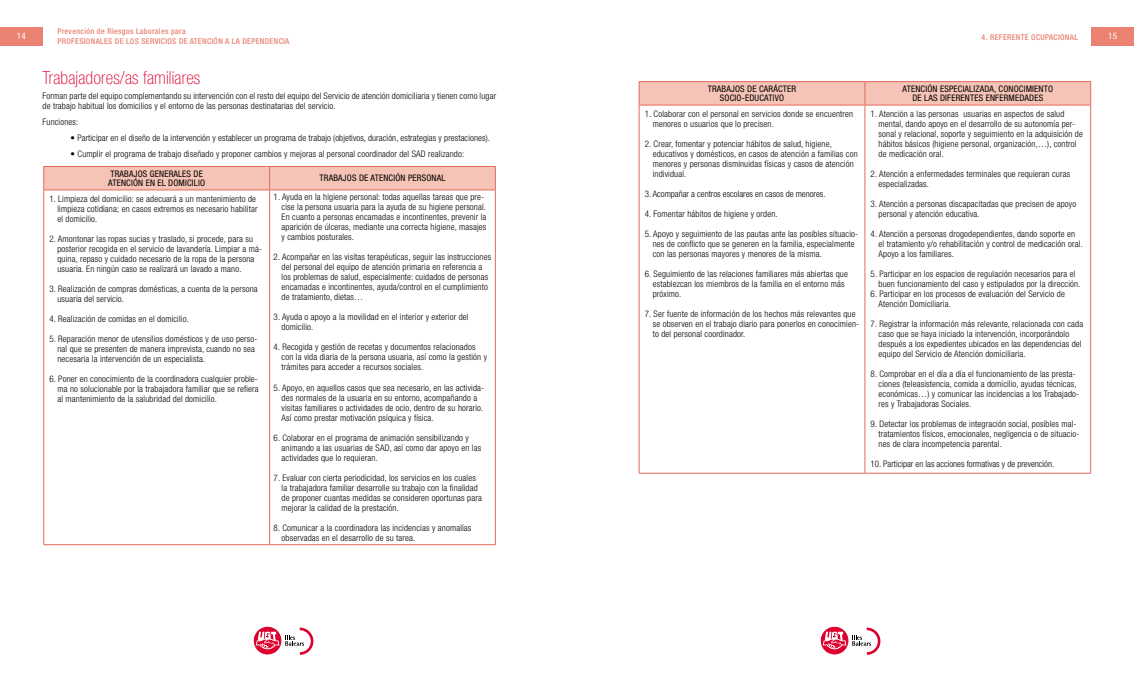
<style>
.page{position:relative;width:1134px;height:681px;background:#fff}
.page>*{position:absolute;margin:0;border:0;box-sizing:border-box;transform-origin:0 0}
.t1{font:100 condensed 18px "Helvetica Neue LT Std";letter-spacing:.01em;color:#dc002e}
.t2{font:300 condensed 9px/10px "Helvetica Neue LT Std";letter-spacing:.02em;color:#000}
.t3{font:condensed 9px/9px "Helvetica Neue LT Std";letter-spacing:.02em;color:#000;text-align:center}
.t4{font:300 condensed 9px "Helvetica Neue LT Std";color:#000}
.t5{font:condensed 9px "Helvetica Neue LT Std";color:#fff}
.t6{font:500 condensed 8px/10px "Helvetica Neue LT Std";letter-spacing:.04em;color:#ea8171}
</style>
<div class="page">
<div style="left:0;top:27px;width:43px;height:18px;background:#ea8171"></div>
<svg style="left:254px;top:626px;width:28px;height:28px"></svg>
<div style="left:254px;top:626px;width:28px;height:28px;border:1px solid #fff;border-radius:50%"></div>
<div style="left:254px;top:627px;width:27px;height:26px;background:#dc002e;border-radius:50%"></div>
<div style="left:254px;top:627px;width:27px;height:26px;border:1px solid #dc002e;border-radius:50%"></div>
<svg style="left:256px;top:631px;width:23px;height:18px"></svg>
<svg style="left:285px;top:627px;width:29px;height:28px"></svg>
<div style="left:1091px;top:27px;width:43px;height:18px;background:#ea8171"></div>
<svg style="left:820px;top:626px;width:28px;height:28px"></svg>
<div style="left:820px;top:626px;width:29px;height:28px;border:1px solid #fff;border-radius:50%"></div>
<div style="left:821px;top:627px;width:27px;height:26px;background:#dc002e;border-radius:50%"></div>
<div style="left:821px;top:627px;width:27px;height:26px;border:1px solid #dc002e;border-radius:50%"></div>
<svg style="left:823px;top:631px;width:23px;height:18px"></svg>
<svg style="left:852px;top:627px;width:28px;height:28px"></svg>
<div style="left:44px;top:166px;width:452px;height:23px;background:#f6c4b6"></div>
<hr style="left:44px;top:189px;width:226px;height:1px;background:#e66a5c">
<hr style="left:44px;top:190px;width:1px;height:354px;background:#e66a5c">
<hr style="left:270px;top:189px;width:226px;height:1px;background:#e66a5c">
<hr style="left:269px;top:190px;width:1px;height:354px;background:#e66a5c">
<hr style="left:495px;top:190px;width:1px;height:354px;background:#e66a5c">
<hr style="left:44px;top:544px;width:226px;height:1px;background:#e66a5c">
<hr style="left:270px;top:544px;width:226px;height:1px;background:#e66a5c">
<hr style="left:865px;top:81px;width:226px;height:1px;background:#e66a5c">
<hr style="left:639px;top:81px;width:226px;height:1px;background:#e66a5c">
<svg style="left:639px;top:82px;width:452px;height:23px;background:#f5c1b3"></svg>
<hr style="left:639px;top:105px;width:226px;height:1px;background:#e66a5c">
<hr style="left:639px;top:105px;width:1px;height:367px;background:#e66a5c">
<hr style="left:639px;top:472px;width:226px;height:1px;background:#e66a5c">
<hr style="left:865px;top:105px;width:226px;height:1px;background:#e66a5c">
<hr style="left:865px;top:105px;width:1px;height:367px;background:#e66a5c">
<hr style="left:1090px;top:105px;width:1px;height:367px;background:#e66a5c">
<hr style="left:865px;top:472px;width:226px;height:1px;background:#e66a5c">
<p class="t6" style="left:58px;top:26px;width:233px">Prevención de Riesgos Laborales para<br>PROFESIONALES DE LOS SERVICIOS DE ATENCIÓN A LA DEPENDENCIA</p>
<p class="t5" style="left:17px;top:31px;width:11px">14</p>
<p class="t6" style="left:981px;top:32px;width:98px">4. REFERENTE OCUPACIONAL</p>
<p class="t5" style="left:1108px;top:31px;width:11px">15</p>
<h1 class="t1" style="left:43px;top:67px;width:159px">Trabajadores/as familiares</h1>
<p class="t2" style="left:43px;top:91px;width:455px">Forman parte del equipo complementando su intervención con el resto del equipo del Servicio de atención domiciliaria y tienen como lugar de trabajo habitual los domicilios y el entorno de las personas destinatarias del servicio.</p>
<p class="t2" style="left:43px;top:117px;width:37px">Funciones:</p>
<p class="t2" style="left:71px;top:132px;width:421px">• Participar en el diseño de la intervención y establecer un programa de trabajo (objetivos, duración, estrategias y prestaciones).</p>
<p class="t2" style="left:71px;top:148px;width:395px">• Cumplir el programa de trabajo diseñado y proponer cambios y mejoras al personal coordinador del SAD realizando:</p>
<p class="t3" style="left:108px;top:169px;width:98px;text-align:left">TRABAJOS GENERALES DE<br>ATENCIÓN EN EL DOMICILIO</p>
<p class="t3" style="left:320px;top:174px;width:127px">TRABAJOS DE ATENCIÓN PERSONAL</p>
<p class="t2" style="left:57px;top:194px;width:202px;text-indent:-8px">1. Limpieza del domicilio: se adecuará a un mantenimiento de limpieza cotidiana; en casos extremos es necesario habilitar el domicilio.</p>
<p class="t2" style="left:57px;top:234px;width:206px;text-indent:-8px">2. Amontonar las ropas sucias y traslado, si procede, para su posterior recogida en el servicio de lavandería. Limpiar a má&shy;quina, repaso y cuidado necesario de la ropa de la persona usuaria. En ningún caso se realizará un lavado a mano.</p>
<p class="t2" style="left:57px;top:284px;width:202px;text-indent:-8px">3. Realización de compras domésticas, a cuenta de la persona usuaria del servicio.</p>
<p class="t2" style="left:49px;top:314px;width:141px">4. Realización de comidas en el domicilio.</p>
<p class="t2" style="left:57px;top:334px;width:202px;text-indent:-8px">5. Reparación menor de utensilios domésticos y de uso perso&shy;nal que se presenten de manera imprevista, cuando no sea necesaria la intervención de un especialista.</p>
<p class="t2" style="left:57px;top:374px;width:203px;text-align:justify;text-indent:-8px">6. Poner en conocimiento de la coordinadora cualquier proble&shy;ma no solucionable por la trabajadora familiar que se refiera al mantenimiento de la salubridad del domicilio.</p>
<p class="t3" style="left:708px;top:84px;width:90px">TRABAJOS DE CARÁCTER<br>SOCIO-EDUCATIVO</p>
<p class="t3" style="left:902px;top:84px;width:152px">ATENCIÓN ESPECIALIZADA, CONOCIMIENTO<br>DE LAS DIFERENTES ENFERMEDADES</p>
<p class="t2" style="left:653px;top:109px;width:202px;text-indent:-8px">1. Colaborar con el personal en servicios donde se encuentren menores o usuarios que lo precisen.</p>
<p class="t2" style="left:653px;top:139px;width:206px;text-indent:-8px">2. Crear, fomentar y potenciar hábitos de salud, higiene, educativos y domésticos, en casos de atención a familias con menores y personas disminuidas físicas y casos de atención individual.</p>
<p class="t4" style="left:645px;top:189px;width:182px">3. Acompañar a centros escolares en casos de menores.</p>
<p class="t2" style="left:645px;top:209px;width:134px">4. Fomentar hábitos de higiene y orden.</p>
<p class="t2" style="left:653px;top:229px;width:207px;text-indent:-8px">5. Apoyo y seguimiento de las pautas ante las posibles situacio&shy;nes de conflicto que se generen en la familia, especialmente con las personas mayores y menores de la misma.</p>
<p class="t2" style="left:653px;top:269px;width:197px;text-indent:-8px">6. Seguimiento de las relaciones familiares más abiertas que establezcan los miembros de la familia en el entorno más próximo.</p>
<p class="t2" style="left:653px;top:309px;width:208px;text-indent:-8px">7. Ser fuente de información de los hechos más relevantes que se observen en el trabajo diario para ponerlos en conocimien&shy;to del personal coordinador.</p>
<p class="t2" style="left:878px;top:109px;width:206px;text-indent:-8px">1. Atención a las personas usuarias en aspectos de salud mental, dando apoyo en el desarrollo de su autonomía per&shy;sonal y relacional, soporte y seguimiento en la adquisición de hábitos básicos (higiene personal, organización,…), control de medicación oral.</p>
<p class="t2" style="left:878px;top:169px;width:193px;text-indent:-8px">2. Atención a enfermedades terminales que requieran curas especializadas.</p>
<p class="t2" style="left:878px;top:199px;width:199px;text-indent:-8px">3. Atención a personas discapacitadas que precisen de apoyo personal y atención educativa.</p>
<p class="t2" style="left:878px;top:229px;width:206px;text-indent:-8px">4. Atención a personas drogodependientes, dando soporte en el tratamiento y/o rehabilitación y control de medicación oral.<br>Apoyo a los familiares.</p>
<p class="t2" style="left:878px;top:269px;width:203px;text-indent:-8px">5. Participar en los espacios de regulación necesarios para el buen funcionamiento del caso y estipulados por la dirección.</p>
<p class="t2" style="left:878px;top:289px;width:188px;text-indent:-8px">6. Participar en los procesos de evaluación del Servicio de<br>Atención Domiciliaria.</p>
<p class="t2" style="left:878px;top:319px;width:206px;text-indent:-8px">7. Registrar la información más relevante, relacionada con cada caso que se haya iniciado la intervención, incorporándolo después a los expedientes ubicados en las dependencias del equipo del Servicio de Atención domiciliaria.</p>
<p class="t2" style="left:878px;top:369px;width:202px;text-indent:-8px">8. Comprobar en el día a día el funcionamiento de las presta&shy;ciones (teleasistencia, comida a domicilio, ayudas técnicas, económicas…) y comunicar las incidencias a los Trabajado&shy;res y Trabajadoras Sociales.</p>
<p class="t2" style="left:878px;top:419px;width:202px;text-indent:-8px">9. Detectar los problemas de integración social, posibles mal&shy;tratamientos físicos, emocionales, negligencia o de situacio&shy;nes de clara incompetencia parental.</p>
<p class="t4" style="left:870px;top:459px;width:185px">10. Participar en las acciones formativas y de prevención.</p>
<p class="t2" style="left:282px;top:192px;width:206px;text-indent:-8px">1. Ayuda en la higiene personal: todas aquellas tareas que pre&shy;cise la persona usuaria para la ayuda de su higiene personal.<br>En cuanto a personas encamadas e incontinentes, prevenir la aparición de úlceras, mediante una correcta higiene, masajes y cambios posturales.</p>
<p class="t2" style="left:282px;top:252px;width:211px;text-indent:-8px">2. Acompañar en las visitas terapéuticas, seguir las instrucciones del personal del equipo de atención primaria en referencia a los problemas de salud, especialmente: cuidados de personas encamadas e incontinentes, ayuda/control en el cumplimiento de tratamiento, dietas…</p>
<p class="t2" style="left:282px;top:312px;width:189px;text-indent:-8px">3. Ayuda o apoyo a la movilidad en el interior y exterior del domicilio.</p>
<p class="t2" style="left:282px;top:342px;width:207px;text-indent:-8px">4. Recogida y gestión de recetas y documentos relacionados con la vida diaria de la persona usuaria, así como la gestión y trámites para acceder a recursos sociales.</p>
<p class="t2" style="left:282px;top:382px;width:204px;text-indent:-8px">5. Apoyo, en aquellos casos que sea necesario, en las activida&shy;des normales de la usuaria en su entorno, acompañando a visitas familiares o actividades de ocio, dentro de su horario.<br>Así como prestar motivación psíquica y física.</p>
<p class="t2" style="left:282px;top:432px;width:201px;text-indent:-8px">6. Colaborar en el programa de animación sensibilizando y animando a las usuarias de SAD, así como dar apoyo en las actividades que lo requieran.</p>
<p class="t2" style="left:282px;top:472px;width:202px;text-indent:-8px">7. Evaluar con cierta periodicidad, los servicios en los cuales la trabajadora familiar desarrolle su trabajo con la finalidad de proponer cuantas medidas se consideren oportunas para mejorar la calidad de la prestación.</p>
<p class="t2" style="left:282px;top:522px;width:191px;text-indent:-8px">8. Comunicar a la coordinadora las incidencias y anomalías observadas en el desarrollo de su tarea.</p>
</div>
